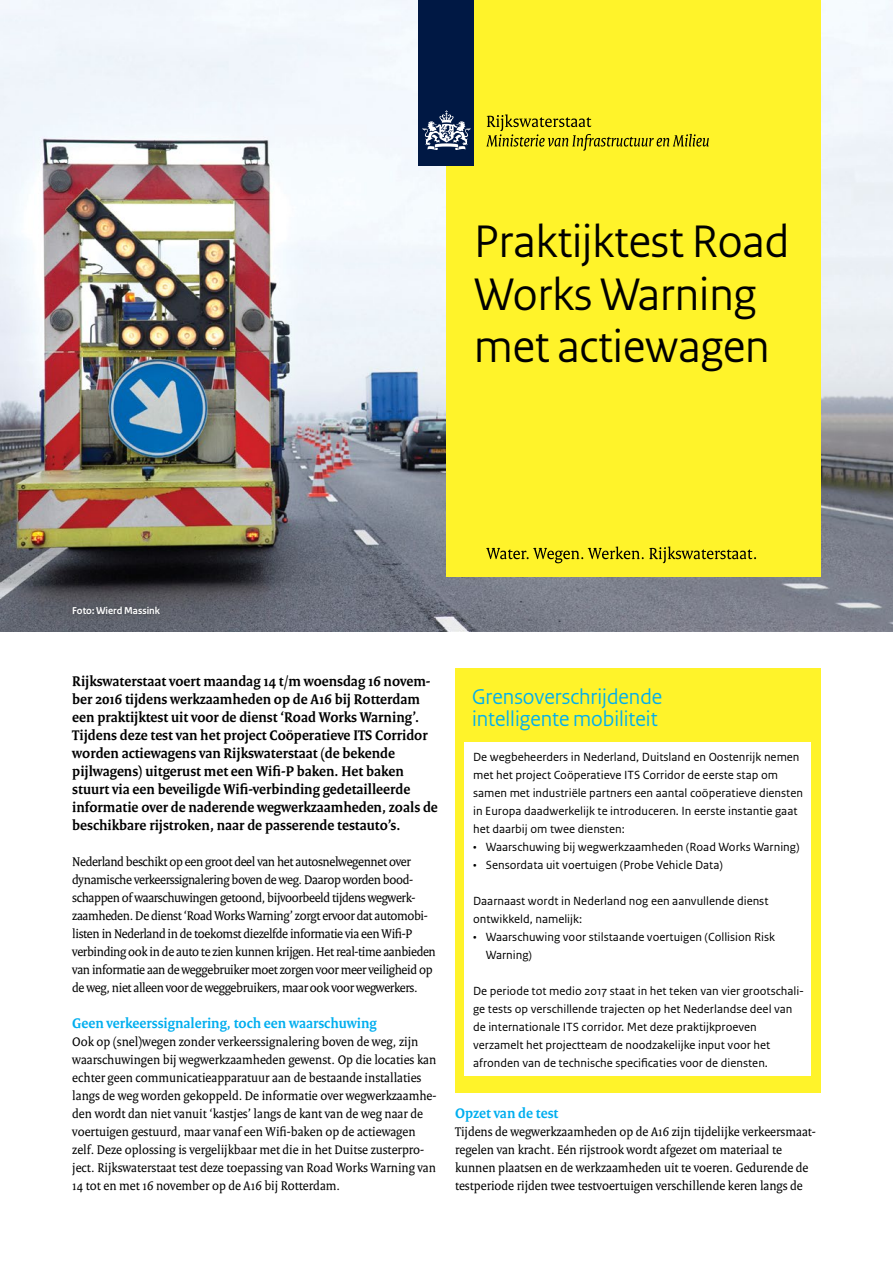
<style>
.page{position:relative;width:893px;height:1263px;background:#fff}
.page>*{position:absolute;margin:0;border:0;box-sizing:border-box;transform-origin:0 0}
.t1{font:48px/52.5px "Rijksoverheid Sans Heading";color:#000}
.t2{font:22.5px/22.5px "Rijksoverheid Sans Heading";color:#00aeef}
.t3{font:700 15px/18px "Rijksoverheid Serif";color:#000}
.t4{font:700 15px "Rijksoverheid Serif";color:#00aeef}
.t5{font:13.5px/18px "Rijksoverheid Serif";color:#000}
.t6{font:13.5px/18px "Rijksoverheid Serif";letter-spacing:-.025em;color:#000}
.t7{font:12.45px/18px "Rijksoverheid Sans Text";color:#000}
.t8{font:700 10.5px "Rijksoverheid Sans";color:#fff}
</style>
<div class="page">
<img style="left:0;top:0;width:893px;height:631px">
<div style="left:446px;top:0;width:375px;height:576px;background:#fff32a"></div>
<div style="left:69px;top:602px;width:95px;height:16px;background:#000;opacity:.27"></div>
<div style="left:455px;top:668px;width:366px;height:424px;background:#fff32a"></div>
<div style="left:465px;top:742px;width:346px;height:334px;background:#fff"></div>
<div style="left:419px;top:0;width:55px;height:166px;background:#001844"></div>
<svg style="left:423px;top:110px;width:47px;height:40px"></svg>
<svg style="left:486px;top:114px;width:223px;height:37px"></svg>
<svg style="left:486px;top:547px;width:270px;height:16px"></svg>
<h1 class="t1" style="left:474px;top:216px;width:317px">Praktijktest Road<br>Works Warning met actiewagen</h1>
<p class="t8" style="left:72px;top:605px;width:89px">Foto: Wierd Massink</p>
<p class="t3" style="left:72px;top:672px;width:367px">Rijkswaterstaat voert maandag 14 t/m woensdag 16 novem&shy;ber 2016 tijdens werkzaamheden op de A16 bij Rotterdam een praktijktest uit voor de dienst ‘Road Works Warning’.<br>Tijdens deze test van het project Coöperatieve ITS Corridor worden actiewagens van Rijkswaterstaat (de bekende pijlwagens) uitgerust met een Wifi-P baken. Het baken stuurt via een beveiligde Wifi-verbinding gedetailleerde informatie over de naderende wegwerkzaamheden, zoals de beschikbare rijstroken, naar de passerende testauto’s.</p>
<p class="t6" style="left:72px;top:852px;width:365px">Nederland beschikt op een groot deel van het autosnelwegennet over dynamische verkeerssignalering boven de weg. Daarop worden bood&shy;schappen of waarschuwingen getoond, bijvoorbeeld tijdens wegwerk&shy;zaamheden. De dienst ‘Road Works Warning’ zorgt ervoor dat automobi&shy;listen in Nederland in de toekomst diezelfde informatie via een Wifi-P verbinding ook in de auto te zien kunnen krijgen. Het real-time aanbieden van informatie aan de weggebruiker moet zorgen voor meer veiligheid op de weg, niet alleen voor de weggebruikers, maar ook voor wegwerkers.</p>
<p class="t4" style="left:72px;top:1014px;width:306px">Geen verkeerssignalering, toch een waarschuwing</p>
<p class="t5" style="left:72px;top:1032px;width:366px">Ook op (snel)wegen zonder verkeerssignalering boven de weg, zijn waarschuwingen bij wegwerkzaamheden gewenst. Op die locaties kan echter geen communicatieapparatuur aan de bestaande installaties langs de weg worden gekoppeld. De informatie over wegwerkzaamhe&shy;den wordt dan niet vanuit ‘kastjes’ langs de kant van de weg naar de voertuigen gestuurd, maar vanaf een Wifi-baken op de actiewagen zelf. Deze oplossing is vergelijkbaar met die in het Duitse zusterpro&shy;ject. Rijkswaterstaat test deze toepassing van Road Works Warning van 14 tot en met 16 november op de A16 bij Rotterdam.</p>
<h2 class="t2" style="left:472px;top:685px;width:192px">Grensoverschrijdende intelligente mobiliteit</h2>
<p class="t7" style="left:473px;top:748px;width:331px">De wegbeheerders in Nederland, Duitsland en Oostenrijk nemen met het project Coöperatieve ITS Corridor de eerste stap om samen met industriële partners een aantal coöperatieve diensten in Europa daadwerkelijk te introduceren. In eerste instantie gaat het daarbij om twee diensten:</p>
<p class="t7" style="left:473px;top:838px;width:328px">• Waarschuwing bij wegwerkzaamheden (Road Works Warning)</p>
<p class="t7" style="left:473px;top:856px;width:251px">• Sensordata uit voertuigen (Probe Vehicle Data)</p>
<p class="t7" style="left:473px;top:892px;width:297px">Daarnaast wordt in Nederland nog een aanvullende dienst ontwikkeld, namelijk:</p>
<p class="t7" style="left:486px;top:928px;width:291px;text-indent:-13px">• Waarschuwing voor stilstaande voertuigen (Collision Risk<br>Warning)</p>
<p class="t7" style="left:473px;top:982px;width:333px">De periode tot medio 2017 staat in het teken van vier grootschali&shy;ge tests op verschillende trajecten op het Nederlandse deel van de internationale ITS corridor. Met deze praktijkproeven verzamelt het projectteam de noodzakelijke input voor het afronden van de technische specificaties voor de diensten.</p>
<p class="t4" style="left:455px;top:1104px;width:105px">Opzet van de test</p>
<p class="t5" style="left:455px;top:1122px;width:362px">Tijdens de wegwerkzaamheden op de A16 zijn tijdelijke verkeersmaat&shy;regelen van kracht. Eén rijstrook wordt afgezet om materiaal te kunnen plaatsen en de werkzaamheden uit te voeren. Gedurende de testperiode rijden twee testvoertuigen verschillende keren langs de</p>
</div>
